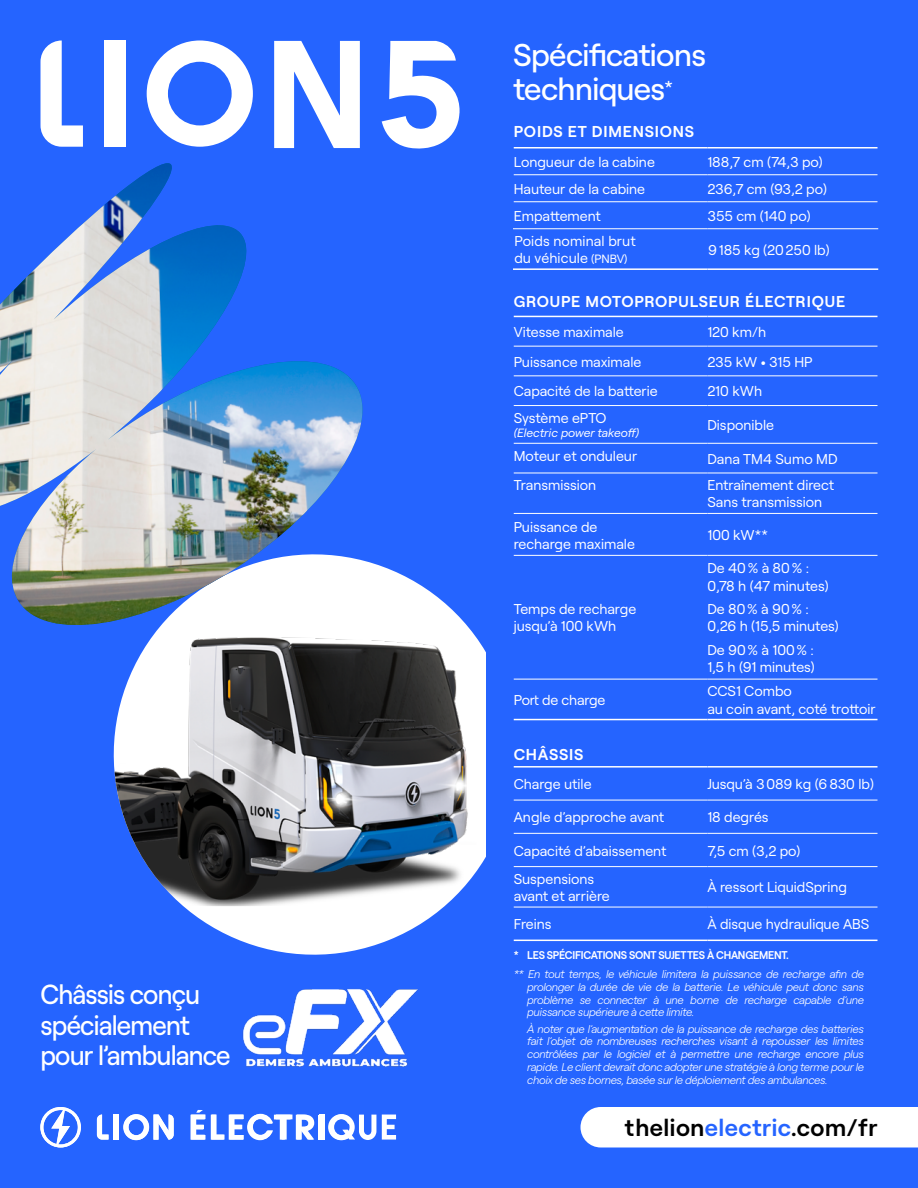
<style>
.page{position:relative;width:918px;height:1188px;background:#2564ff}
.page>*{position:absolute;margin:0;border:0;box-sizing:border-box;transform-origin:0 0}
.t1{font:500 31.5px/34.5px "Roobert LE";letter-spacing:-.02em;color:#fff}
.t2{font:500 27.6px/30.3px "Roobert LE";letter-spacing:-.03em;color:#fff;scale:.95 1}
.Verso-slogan{font:600 24px "Roobert LE";letter-spacing:.02em;color:#000}
.Titre_tableau{font:600 15.75px "Roobert LE";letter-spacing:.05em;color:#fff}
.Texte_tableau_10pt{font:14.25px/17.1px "Roobert LE";color:#fff}
.Texte_tableau_10pt-2{font:italic 12px "Roobert LE";color:#fff}
.Texte_tableau_10pt-3{font:italic 300 11.25px/12.8px "Roobert LE";letter-spacing:-.03em;color:#fff;text-align:justify}
.Texte_tableau_10pt-4{font:600 11.25px "Roobert LE";letter-spacing:-.02em;color:#fff;scale:.95 1}
.s1{font-size:12px}
.s2{color:#2564ff}
</style>
<div class="page">
<svg style="left:183px;top:566px;width:302px;height:389px;fill:#fff"></svg>
<img style="left:113px;top:627px;width:363px;height:279px">
<svg style="left:113px;top:632px;width:269px;height:11px;background:#c3cce2"></svg>
<img style="left:0;top:163px;width:382px;height:469px">
<div style="left:113px;top:1115px;width:5px;height:25px;background:#fff"></div>
<div style="left:318px;top:1115px;width:5px;height:25px;background:#fff"></div>
<svg style="left:147px;top:40px;width:106px;height:107px"></svg>
<div style="left:104px;top:40px;width:21px;height:107px;background:#fff"></div>
<svg style="left:41px;top:41px;width:42px;height:106px"></svg>
<svg style="left:274px;top:41px;width:86px;height:107px"></svg>
<svg style="left:382px;top:41px;width:78px;height:108px"></svg>
<div style="left:580px;top:1107px;width:338px;height:41px;background:#fff"></div>
<svg style="left:40px;top:1107px;width:41px;height:41px"></svg>
<div style="left:114px;top:1114px;width:5px;height:26px;background:#fff"></div>
<svg style="left:97px;top:1115px;width:12px;height:25px"></svg>
<svg style="left:123px;top:1114px;width:51px;height:26px"></svg>
<div style="left:320px;top:1115px;width:5px;height:25px;background:#fff"></div>
<svg style="left:382px;top:1115px;width:14px;height:25px"></svg>
<svg style="left:211px;top:1114px;width:103px;height:26px"></svg>
<svg style="left:191px;top:1110px;width:14px;height:30px"></svg>
<svg style="left:328px;top:1114px;width:48px;height:26px"></svg>
<hr style="left:514px;top:147px;width:193px;height:1px;background:#fff">
<hr style="left:707px;top:147px;width:171px;height:1px;background:#fff">
<hr style="left:514px;top:316px;width:193px;height:1px;background:#fff">
<hr style="left:707px;top:316px;width:171px;height:1px;background:#fff">
<hr style="left:514px;top:719px;width:193px;height:1px;background:#fff">
<hr style="left:707px;top:719px;width:171px;height:1px;background:#fff">
<hr style="left:514px;top:766px;width:193px;height:2px;background:#fff">
<hr style="left:707px;top:766px;width:171px;height:2px;background:#fff">
<hr style="left:514px;top:940px;width:193px;height:1px;background:#fff">
<hr style="left:707px;top:940px;width:171px;height:1px;background:#fff">
<hr style="left:513px;top:268px;width:194px;height:2px;background:#fff">
<hr style="left:707px;top:268px;width:171px;height:2px;background:#fff">
<hr style="left:514px;top:174px;width:193px;height:1px;background:#fff">
<hr style="left:707px;top:174px;width:171px;height:1px;background:#fff">
<hr style="left:514px;top:201px;width:193px;height:1px;background:#fff">
<hr style="left:707px;top:201px;width:171px;height:1px;background:#fff">
<hr style="left:513px;top:228px;width:194px;height:1px;background:#fff">
<hr style="left:707px;top:228px;width:171px;height:1px;background:#fff">
<hr style="left:514px;top:346px;width:193px;height:1px;background:#fff">
<hr style="left:707px;top:346px;width:171px;height:1px;background:#fff">
<hr style="left:514px;top:376px;width:193px;height:1px;background:#fff">
<hr style="left:707px;top:376px;width:171px;height:1px;background:#fff">
<hr style="left:514px;top:405px;width:193px;height:1px;background:#fff">
<hr style="left:707px;top:405px;width:171px;height:1px;background:#fff">
<hr style="left:514px;top:443px;width:193px;height:1px;background:#fff">
<hr style="left:707px;top:443px;width:171px;height:1px;background:#fff">
<hr style="left:514px;top:473px;width:193px;height:1px;background:#fff">
<hr style="left:707px;top:473px;width:171px;height:1px;background:#fff">
<hr style="left:514px;top:679px;width:193px;height:1px;background:#fff">
<hr style="left:707px;top:679px;width:171px;height:1px;background:#fff">
<hr style="left:514px;top:800px;width:193px;height:1px;background:#fff">
<hr style="left:707px;top:800px;width:171px;height:1px;background:#fff">
<hr style="left:514px;top:833px;width:193px;height:1px;background:#fff">
<hr style="left:707px;top:833px;width:171px;height:1px;background:#fff">
<hr style="left:514px;top:866px;width:193px;height:1px;background:#fff">
<hr style="left:707px;top:866px;width:171px;height:1px;background:#fff">
<hr style="left:514px;top:907px;width:193px;height:1px;background:#fff">
<hr style="left:707px;top:907px;width:171px;height:1px;background:#fff">
<hr style="left:514px;top:513px;width:193px;height:1px;background:#fff">
<hr style="left:707px;top:513px;width:171px;height:1px;background:#fff">
<hr style="left:514px;top:555px;width:193px;height:1px;background:#fff">
<hr style="left:707px;top:555px;width:171px;height:1px;background:#fff">
<img style="left:242px;top:989px;width:176px;height:78px">
<p class="t2" style="left:40px;top:977px;width:202px">Châssis conçu spécialement pour l’ambulance</p>
<p class="t1" style="left:513px;top:35px;width:195px">Spécifications techniques<sup>*</sup></p>
<p class="Titre_tableau" style="left:514px;top:120px;width:182px">POIDS ET DIMENSIONS</p>
<p class="Texte_tableau_10pt" style="left:514px;top:152px;width:143px">Longueur de la cabine</p>
<p class="Texte_tableau_10pt" style="left:707px;top:152px;width:117px">188,7 cm (74,3 po)</p>
<p class="Texte_tableau_10pt" style="left:514px;top:179px;width:133px">Hauteur de la cabine</p>
<p class="Texte_tableau_10pt" style="left:707px;top:179px;width:121px">236,7 cm (93,2 po)</p>
<p class="Texte_tableau_10pt" style="left:514px;top:206px;width:89px">Empattement</p>
<p class="Texte_tableau_10pt" style="left:707px;top:206px;width:105px">355 cm (140 po)</p>
<p class="Texte_tableau_10pt" style="left:514px;top:231px;width:123px">Poids nominal brut du véhicule <span class="s1">(PNBV)</span></p>
<p class="Texte_tableau_10pt" style="left:708px;top:240px;width:123px">9185 kg (20250 lb)</p>
<p class="Titre_tableau" style="left:514px;top:289px;width:333px">GROUPE MOTOPROPULSEUR ÉLECTRIQUE</p>
<p class="Texte_tableau_10pt" style="left:514px;top:322px;width:112px">Vitesse maximale</p>
<p class="Texte_tableau_10pt" style="left:707px;top:322px;width:60px">120 km/h</p>
<p class="Texte_tableau_10pt" style="left:514px;top:352px;width:129px">Puissance maximale</p>
<p class="Texte_tableau_10pt" style="left:707px;top:352px;width:107px">235 kW • 315 HP</p>
<p class="Texte_tableau_10pt" style="left:514px;top:382px;width:145px">Capacité de la batterie</p>
<p class="Texte_tableau_10pt" style="left:707px;top:382px;width:56px">210 kWh</p>
<p class="Texte_tableau_10pt" style="left:514px;top:408px;width:94px">Système ePTO</p>
<p class="Texte_tableau_10pt-2" style="left:514px;top:424px;width:127px">(Electric power takeoff)</p>
<p class="Texte_tableau_10pt" style="left:707px;top:415px;width:68px">Disponible</p>
<p class="Texte_tableau_10pt" style="left:514px;top:446px;width:125px">Moteur et onduleur</p>
<p class="Texte_tableau_10pt" style="left:707px;top:449px;width:132px">Dana TM4 Sumo MD</p>
<p class="Texte_tableau_10pt" style="left:514px;top:476px;width:84px">Transmission</p>
<p class="Texte_tableau_10pt" style="left:707px;top:476px;width:128px">Entraînement direct<br>Sans transmission</p>
<p class="Texte_tableau_10pt" style="left:514px;top:517px;width:123px">Puissance de recharge maximale</p>
<p class="Texte_tableau_10pt" style="left:707px;top:525px;width:62px">100 kW**</p>
<p class="Texte_tableau_10pt" style="left:514px;top:600px;width:124px">Temps de recharge jusqu’à 100 kWh</p>
<p class="Texte_tableau_10pt" style="left:707px;top:559px;width:123px">De 40% à 80% :<br>0,78 h (47 minutes)</p>
<p class="Texte_tableau_10pt" style="left:707px;top:600px;width:133px">De 80% à 90% :<br>0,26 h (15,5 minutes)</p>
<p class="Texte_tableau_10pt" style="left:707px;top:641px;width:109px">De 90% à 100% :<br>1,5 h (91 minutes)</p>
<p class="Texte_tableau_10pt" style="left:514px;top:690px;width:93px">Port de charge</p>
<p class="Texte_tableau_10pt" style="left:707px;top:682px;width:170px">CCS1 Combo<br>au coin avant, coté trottoir</p>
<p class="Titre_tableau" style="left:514px;top:742px;width:71px">CHÂSSIS</p>
<p class="Texte_tableau_10pt" style="left:514px;top:774px;width:79px">Charge utile</p>
<p class="Texte_tableau_10pt" style="left:707px;top:774px;width:168px">Jusqu’à 3089 kg (6830 lb)</p>
<p class="Texte_tableau_10pt" style="left:514px;top:808px;width:152px">Angle d’approche avant</p>
<p class="Texte_tableau_10pt" style="left:707px;top:808px;width:63px">18 degrés</p>
<p class="Texte_tableau_10pt" style="left:514px;top:841px;width:154px">Capacité d’abaissement</p>
<p class="Texte_tableau_10pt" style="left:707px;top:841px;width:95px">7,5 cm (3,2 po)</p>
<p class="Texte_tableau_10pt" style="left:514px;top:869px;width:98px">Suspensions avant et arrière</p>
<p class="Texte_tableau_10pt" style="left:707px;top:878px;width:141px">À ressort LiquidSpring</p>
<p class="Texte_tableau_10pt" style="left:514px;top:915px;width:39px">Freins</p>
<p class="Texte_tableau_10pt" style="left:707px;top:915px;width:163px">À disque hydraulique ABS</p>
<p class="Texte_tableau_10pt-4" style="left:514px;top:946px;width:291px">* LES SPÉCIFICATIONS SONT SUJETTES À CHANGEMENT.</p>
<p class="Texte_tableau_10pt-3" style="left:527px;top:967px;width:338px;text-indent:-14px">** En tout temps, le véhicule limitera la puissance de recharge afin de prolonger la durée de vie de la batterie. Le véhicule peut donc sans problème se connecter à une borne de recharge capable d’une puissance supérieure à cette limite.</p>
<p class="Texte_tableau_10pt-3" style="left:527px;top:1022px;width:338px">À noter que l’augmentation de la puissance de recharge des batteries fait l’objet de nombreuses recherches visant à repousser les limites contrôlées par le logiciel et à permettre une recharge encore plus rapide. Le client devrait donc adopter une stratégie à long terme pour le choix de ses bornes, basée sur le déploiement des ambulances.</p>
<p class="Verso-slogan" style="left:625px;top:1109px;width:254px">thelion<span class="s2">electric</span>.com/fr</p>
</div>
